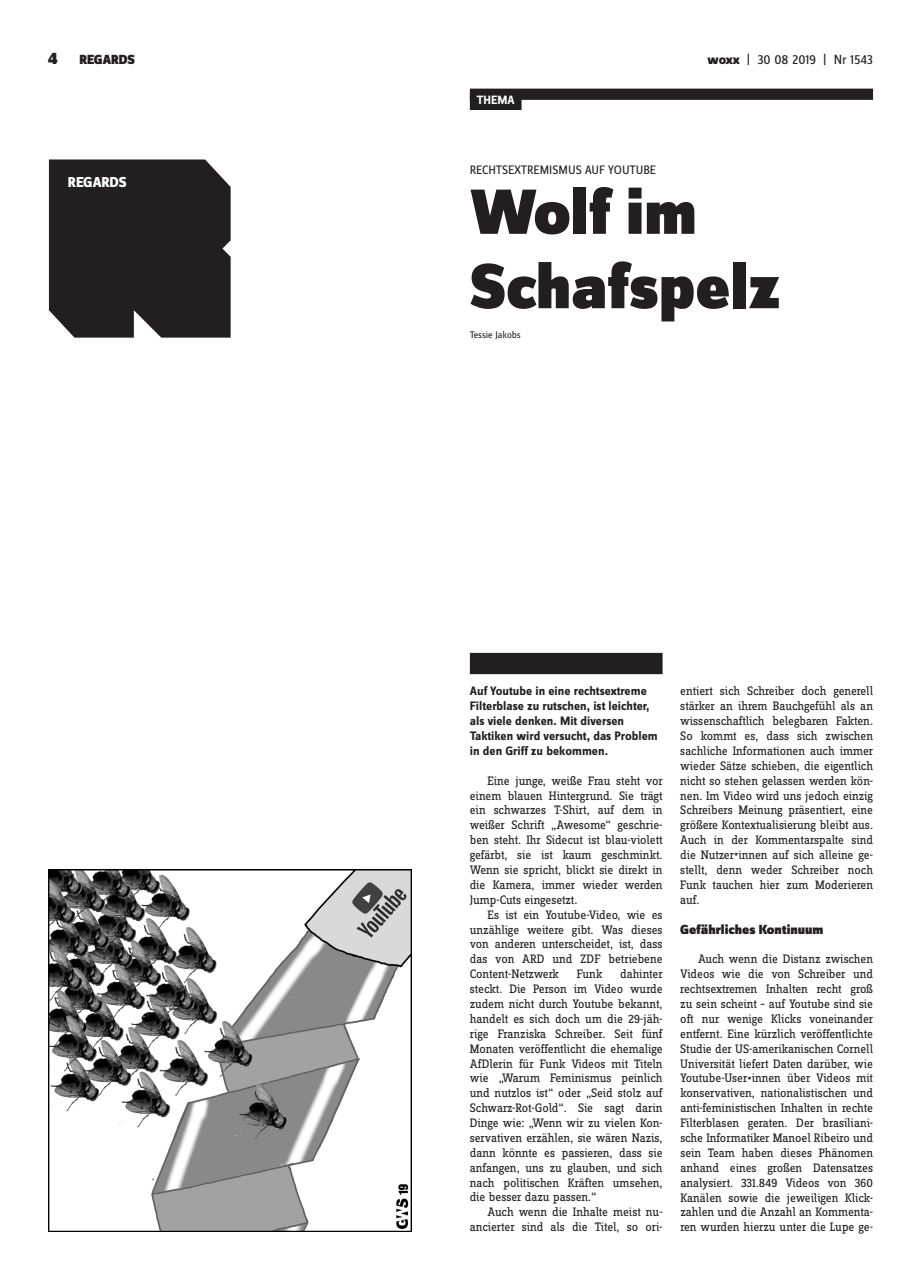
<style>
.page{position:relative;width:922px;height:1276px;background:#fff}
.page>*{position:absolute;margin:0;border:0;box-sizing:border-box;transform-origin:0 0}
.t1{font:900 66.25px/74.4px "Zine Sans Dis";color:#231f20}
.t2{font:800 15px "Zine Sans Dis";letter-spacing:-.01em;color:#fff}
.t3{font:900 13.75px "Zine Sans Dis";color:#231f20}
.t4{font:13.75px "Zine Sans Dis";letter-spacing:-.01em;color:#231f20}
.t5{font:12.75px/14.9px "Zine Slab Dis";letter-spacing:-.01em;color:#231f20;text-align:justify}
.t6{font:700 12.75px/14.9px "Zine Sans Dis";color:#231f20}
.t7{font:12.75px "Zine Sans Dis";letter-spacing:-.01em;color:#231f20}
.t8{font:700 12.5px "Zine Sans Dis";color:#fff}
.t9{font:10px "Zine Sans Dis";color:#231f20}
.s1{font-size:17.5px}
.s2{font-weight:800}
</style>
<div class="page">
<div style="left:469px;top:89px;width:403px;height:11px;background:#231f20"></div>
<div style="left:49px;top:159px;width:181px;height:179px;background:#231f20"></div>
<div style="left:469px;top:653px;width:193px;height:21px;background:#231f20"></div>
<div style="left:469px;top:94px;width:52px;height:16px;background:#231f20"></div>
<img style="left:49px;top:869px;width:362px;height:362px">
<p class="t3" style="left:48px;top:53px;width:88px"><span class="s1">4</span> REGARDS</p>
<p class="t4" style="left:707px;top:53px;width:167px"><span class="s2">woxx</span> | 30 08 2019 | NR 1543</p>
<p class="t2" style="left:68px;top:174px;width:60px">REGARDS</p>
<p class="t8" style="left:477px;top:93px;width:39px">THEMA</p>
<p class="t7" style="left:469px;top:163px;width:188px">RECHTSEXTREMISMUS AUF YOUTUBE</p>
<h1 class="t1" style="left:469px;top:179px;width:312px">Wolf im<br>Schafspelz</h1>
<p class="t9" style="left:469px;top:329px;width:52px">TESSIE JAKOBS</p>
<p class="t6" style="left:469px;top:684px;width:189px">Auf Youtube in eine rechtsextreme Filterblase zu rutschen, ist leichter, als viele denken. Mit diversen Taktiken wird versucht, das Problem in den Griff zu bekommen.</p>
<p class="t5" style="left:469px;top:774px;width:194px;text-indent:18px">Eine junge, weiße Frau steht vor einem blauen Hintergrund. Sie trägt ein schwarzes T-Shirt, auf dem in weißer Schrift „Awesome“ geschrie&shy;ben steht. Ihr Sidecut ist blau-violett gefärbt, sie ist kaum geschminkt.<br>Wenn sie spricht, blickt sie direkt in die Kamera, immer wieder werden Jump-Cuts eingesetzt.</p>
<p class="t5" style="left:469px;top:907px;width:194px;text-indent:18px">Es ist ein Youtube-Video, wie es unzählige weitere gibt. Was dieses von anderen unterscheidet, ist, dass das von ARD und ZDF betriebene Content-Netzwerk</p>
<p class="t5" style="left:469px;top:967px;width:194px;text-indent:150px">dahinter steckt. Die Person im Video wurde zudem nicht durch Youtube bekannt, handelt es sich doch um die 29-jäh&shy;rige Franziska Schreiber. Seit fünf Monaten veröffentlicht die ehemalige AfDlerin für Funk Videos mit Titeln wie „Warum Feminismus peinlich und nutzlos ist“ oder „Seid stolz auf Schwarz-Rot-Gold“. Sie sagt darin Dinge wie: „Wenn wir zu vielen Kon&shy;servativen erzählen, sie wären Nazis, dann könnte es passieren, dass sie anfangen, uns zu glauben, und sich nach politischen Kräften umsehen, die besser dazu passen.“</p>
<p class="t5" style="left:469px;top:1205px;width:194px;text-align:right">Auch wenn die Inhalte meist nu&shy;ancierter sind als die Titel, so ori-</p>
<p class="t5" style="left:576px;top:967px;width:27px">Funk</p>
<p class="t5" style="left:680px;top:684px;width:194px">entiert sich Schreiber doch generell stärker an ihrem Bauchgefühl als an wissenschaftlich belegbaren Fakten.<br>So kommt es, dass sich zwischen sachliche Informationen auch immer wieder Sätze schieben, die eigentlich nicht so stehen gelassen werden kön&shy;nen. Im Video wird uns jedoch einzig Schreibers Meinung präsentiert, eine größere Kontextualisierung bleibt aus.<br>Auch in der Kommentarspalte sind die Nutzer<sub>*</sub>innen auf sich alleine ge&shy;stellt, denn weder Schreiber noch Funk tauchen hier zum Moderieren auf.</p>
<p class="t3" style="left:680px;top:921px;width:145px">Gefährliches Kontinuum</p>
<p class="t5" style="left:680px;top:952px;width:194px;text-indent:18px">Auch wenn die Distanz zwischen Videos wie die von Schreiber und rechtsextremen Inhalten recht groß zu sein scheint – auf Youtube sind sie oft nur wenige Klicks voneinander entfernt. Eine kürzlich veröffentlichte Studie der US-amerikanischen Cornell Universität liefert Daten darüber, wie Youtube-User<sub>*</sub>innen über Videos mit konservativen, nationalistischen und anti-feministischen Inhalten in rechte Filterblasen geraten. Der brasiliani&shy;sche Informatiker Manoel Ribeiro und sein Team haben dieses Phänomen anhand eines großen Datensatzes analysiert. 331.849 Videos von 360<br>Kanälen sowie die jeweiligen Klick&shy;zahlen und die Anzahl an Kommenta&shy;ren wurden hierzu unter die Lupe ge-</p>
</div>
